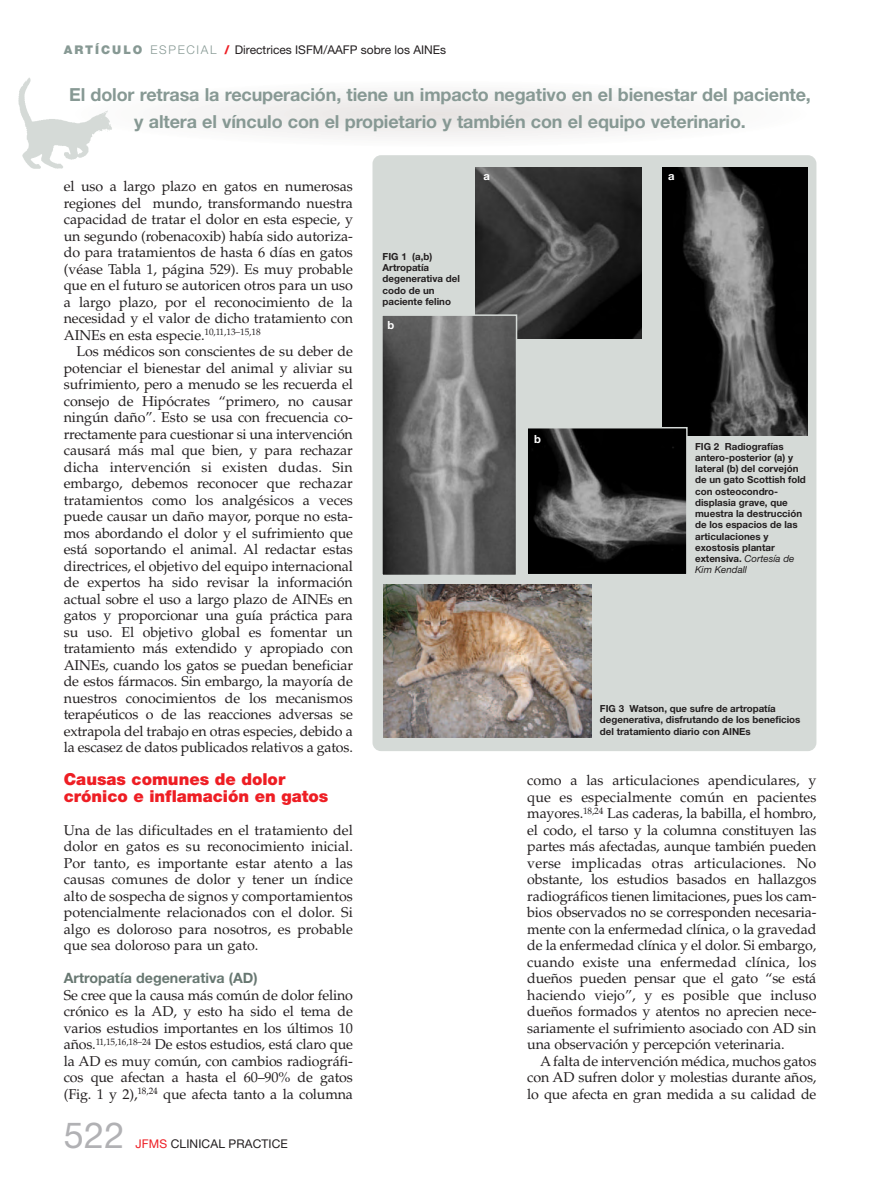
<style>
.page{position:relative;width:893px;height:1191px;background:#fff}
.page>*{position:absolute;margin:0;border:0;box-sizing:border-box;transform-origin:0 0}
.t1{font:36px "Helvetica Neue";color:#b1b1b4}
.t2{font:700 18px/27px "Helvetica Neue";letter-spacing:-.01em;color:#879994;text-align:center}
.t3{font:900 16.5px/16.5px "Helvetica Neue";color:#ee1e24}
.t4{font:14.25px/16.5px "Palatino";letter-spacing:-.015em;color:#231f20;text-align:justify}
.t5{font:14.25px "Helvetica Neue Bold TT";color:#687872}
.t6{font:12px "Helvetica Neue";color:#231f20}
.t7{font:700 11.25px "Helvetica Neue";color:#fff}
.t8{font:700 9.75px/11.2px "Helvetica Neue";color:#231f20}
.s1{font-weight:900;color:#879994}
.s2{font-weight:300;color:#879994}
.s3{font-weight:900;color:#ee1e24}
.s4{color:#ee1e24}
.s5{font-weight:400;font-style:italic}
</style>
<div class="page">
<div style="left:372px;top:155px;width:444px;height:596px;background:#d5dad7;border-radius:9px"></div>
<img style="left:662px;top:167px;width:146px;height:269px">
<img style="left:529px;top:430px;width:156px;height:142px">
<div style="left:526px;top:427px;width:162px;height:148px;border:2px solid #d5dad7"></div>
<svg style="left:64px;top:81px;width:752px;height:66px"></svg>
<img style="left:383px;top:585px;width:208px;height:153px">
<img style="left:476px;top:167px;width:165px;height:171px">
<img style="left:384px;top:317px;width:130px;height:256px">
<div style="left:381px;top:314px;width:136px;height:262px;border:2px solid #d5dad7"></div>
<img style="left:18px;top:77px;width:99px;height:92px">
<p class="t6" style="left:64px;top:46px;width:384px"><span class="s1">A RT Í C U L O</span> <span class="s2">ESPECIAL</span> <span class="s3">/</span> Directrices ISFM/AAFP sobre los AINEs</p>
<p class="t2" style="left:69px;top:83px;width:743px">El dolor retrasa la recuperación, tiene un impacto negativo en el bienestar del paciente, y altera el vínculo con el propietario y también con el equipo veterinario.</p>
<p class="t4" style="left:64px;top:180px;width:291px">el uso a largo plazo en gatos en numerosas regiones del mundo, transformando nuestra capacidad de tratar el dolor en esta especie, y un segundo (robenacoxib) había sido autoriza&shy;do para tratamientos de hasta 6 días en gatos (véase Tabla 1, página 529). Es muy probable que en el futuro se autoricen otros para un uso a largo plazo, por el reconocimiento de la necesidad y el valor de dicho tratamiento con AINEs en esta especie.<sup>10,11,13–15,18</sup></p>
<p class="t4" style="left:64px;top:345px;width:291px;text-indent:13px">Los médicos son conscientes de su deber de potenciar el bienestar del animal y aliviar su sufrimiento, pero a menudo se les recuerda el consejo de Hipócrates “primero, no causar ningún daño”. Esto se usa con frecuencia co - rrectamente para cuestionar si una intervención causará más mal que bien, y para rechazar dicha intervención si existen dudas. Sin embargo, debemos reconocer que rechazar tratamientos como los analgésicos a veces puede causar un daño mayor, porque no esta&shy;mos abordando el dolor y el sufrimiento que está soportando el animal. Al redactar estas directrices, el objetivo del equipo internacional de expertos ha sido revisar la información actual sobre el uso a largo plazo de AINEs en gatos y proporcionar una guía práctica para su uso. El objetivo global es fomentar un tratamiento más extendido y apropiado con AINEs, cuando los gatos se puedan beneficiar de estos fármacos. Sin embargo, la mayoría de nuestros conocimientos de los mecanismos terapéuticos o de las reacciones adversas se extrapola del trabajo en otras especies, debido a la escasez de datos publicados relativos a gatos.</p>
<p class="t3" style="left:64px;top:772px;width:266px">Causas comunes de dolor crónico e inflamación en gatos</p>
<p class="t4" style="left:64px;top:823px;width:291px">Una de las dificultades en el tratamiento del dolor en gatos es su reconocimiento inicial.<br>Por tanto, es importante estar atento a las causas comunes de dolor y tener un índice alto de sospecha de signos y comportamientos potencialmente relacionados con el dolor. Si algo es doloroso para nosotros, es probable que sea doloroso para un gato.</p>
<p class="t5" style="left:64px;top:973px;width:195px">Artropatía degenerativa (AD)</p>
<p class="t4" style="left:64px;top:988px;width:291px">Se cree que la causa más común de dolor felino crónico es la AD, y esto ha sido el tema de varios estudios importantes en los últimos 10 años.<sup>11,15,16,18–24</sup> De estos estudios, está claro que la AD es muy común, con cambios radiográfi&shy;cos que afectan a hasta el 60–90% de gatos (Fig. 1 y 2),<sup>18,24</sup> que afecta tanto a la columna</p>
<h1 class="t1" style="left:64px;top:1122px;width:62px">522</h1>
<p class="t6" style="left:135px;top:1139px;width:154px"><span class="s4">JFMS</span> CLINICAL PRACTICE</p>
<p class="t7" style="left:484px;top:172px;width:8px">a</p>
<p class="t7" style="left:668px;top:172px;width:8px">a</p>
<p class="t8" style="left:383px;top:252px;width:79px">FIG 1 (a,b)<br>Artropatía degenerativa del codo de un paciente felino</p>
<p class="t7" style="left:388px;top:321px;width:8px">b</p>
<p class="t7" style="left:534px;top:434px;width:8px">b</p>
<p class="t8" style="left:695px;top:441px;width:112px">FIG 2 Radiografías antero-posterior (a) y lateral (b) del corvejón de un gato Scottish fold con osteocondro - displasia grave, que muestra la destrucción de los espacios de las articulaciones y exostosis plantar extensiva. <span class="s5">Cortesía de<br>Kim Kendall</span></p>
<p class="t8" style="left:600px;top:704px;width:202px">FIG 3 Watson, que sufre de artropatía degenerativa, disfrutando de los beneficios del tratamiento diario con AINEs</p>
<p class="t4" style="left:527px;top:774px;width:291px">como a las articulaciones apendiculares, y que es especialmente común en pacientes mayores.<sup>18,24</sup> Las caderas, la babilla, el hombro, el codo, el tarso y la columna constituyen las partes más afectadas, aunque también pueden verse implicadas otras articulaciones. No obstante, los estudios basados en hallazgos radiográficos tienen limitaciones, pues los cam&shy;bios observados no se corresponden necesaria&shy;mente con la enfermedad clínica, o la gravedad de la enfermedad clínica y el dolor. Si embargo, cuando existe una enfermedad clínica, los dueños pueden pensar que el gato “se está haciendo viejo”, y es posible que incluso dueños formados y atentos no aprecien nece&shy;sariamente el sufrimiento asociado con AD sin una observación y percepción veterinaria.</p>
<p class="t4" style="left:527px;top:1054px;width:291px;text-indent:13px">A falta de intervención médica, muchos gatos con AD sufren dolor y molestias durante años, lo que afecta en gran medida a su calidad de</p>
</div>
